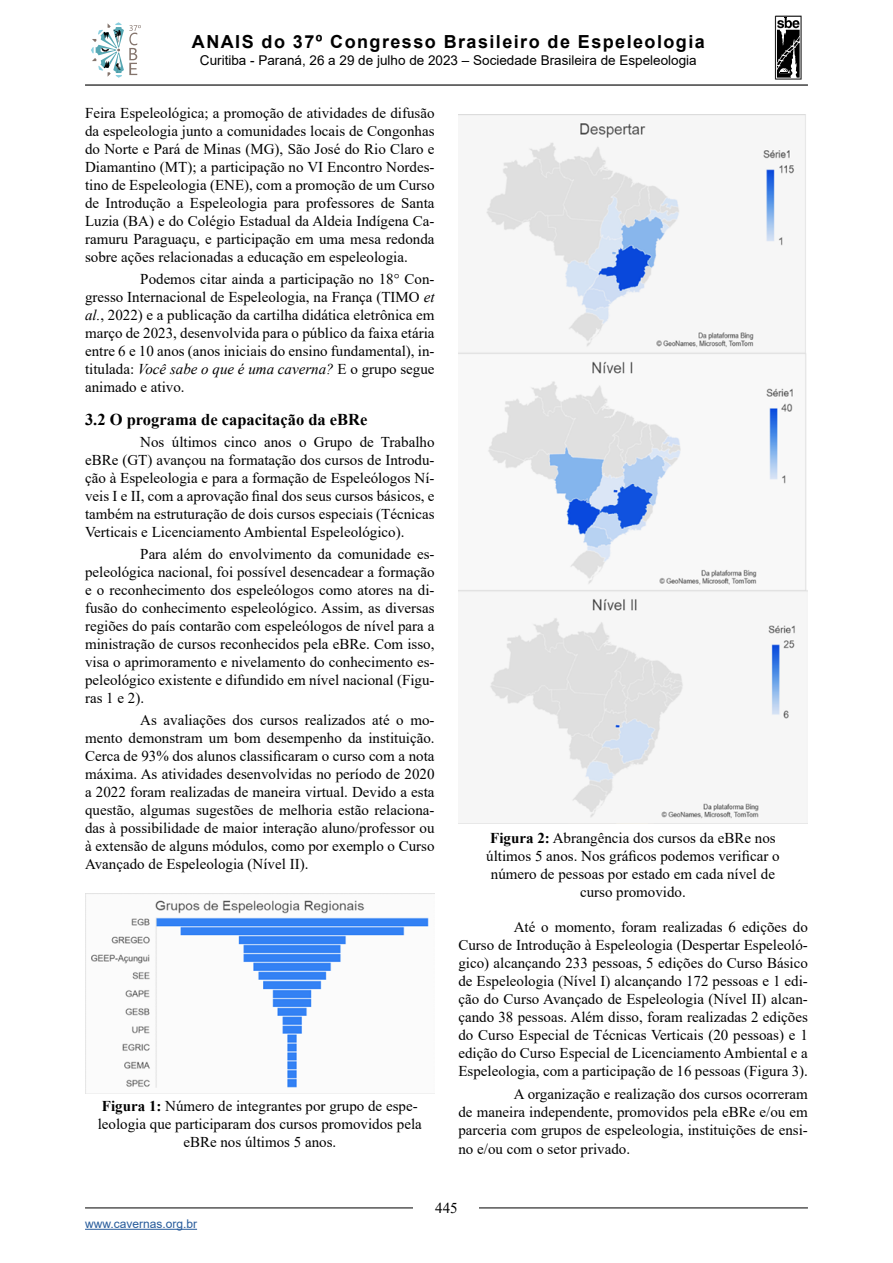
<style>
.page{position:relative;width:893px;height:1263px;background:#fff}
.page>*{position:absolute;margin:0;border:0;box-sizing:border-box;transform-origin:0 0}
.t1{font:700 18px "Arial";letter-spacing:.08em;color:#000}
.t2{font:700 16.5px "Times New Roman";color:#000}
.t3{font:15px/18px "Times New Roman";color:#000;text-align:justify}
.t4{font:13.5px "Arial";color:#000}
.t5{font:12px "Arial";color:#275b9b}
.s1{font-style:italic}
.s2{font-weight:700}
</style>
<div class="page">
<svg style="left:91px;top:22px;width:50px;height:56px"></svg>
<svg style="left:775px;top:16px;width:26px;height:64px"></svg>
<hr style="left:85px;top:1229px;width:112px;height:1px;background:#275b9b">
<hr style="left:85px;top:84px;width:723px;height:2px;background:#000">
<hr style="left:85px;top:1207px;width:723px;height:1px;background:#000">
<div style="left:414px;top:1195px;width:65px;height:24px;background:#fff"></div>
<img style="left:85px;top:893px;width:350px;height:200px">
<img style="left:458px;top:115px;width:349px;height:709px">
<p class="t1" style="left:192px;top:29px;width:514px">ANAIS do 37º Congresso Brasileiro de Espeleologia</p>
<p class="t4" style="left:200px;top:51px;width:498px">Curitiba - Paraná, 26 a 29 de julho de 2023 – Sociedade Brasileira de Espeleologia</p>
<p class="t3" style="left:85px;top:103px;width:351px">Feira Espeleológica; a promoção de atividades de difusão da espeleologia junto a comunidades locais de Congonhas do Norte e Pará de Minas (MG), São José do Rio Claro e Diamantino (MT); a participação no VI Encontro Nordes&shy;tino de Espeleologia (ENE), com a promoção de um Curso de Introdução a Espeleologia para professores de Santa Luzia (BA) e do Colégio Estadual da Aldeia Indígena Ca&shy;ramuru Paraguaçu, e participação em uma mesa redonda sobre ações relacionadas a educação em espeleologia.</p>
<p class="t3" style="left:85px;top:270px;width:351px;text-indent:55px">Podemos citar ainda a participação no 18° Con&shy;gresso Internacional de Espeleologia, na França (TIMO <span class="s1">et al.</span>, 2022) e a publicação da cartilha didática eletrônica em março de 2023, desenvolvida para o público da faixa etária entre 6 e 10 anos (anos iniciais do ensino fundamental), in&shy;titulada: <span class="s1">Você sabe o que é uma caverna?</span> E o grupo segue animado e ativo.</p>
<p class="t2" style="left:85px;top:407px;width:284px">3.2 O programa de capacitação da eBRe</p>
<p class="t3" style="left:85px;top:432px;width:351px;text-indent:55px">Nos últimos cinco anos o Grupo de Trabalho eBRe (GT) avançou na formatação dos cursos de Introdu&shy;ção à Espeleologia e para a formação de Espeleólogos Ní&shy;veis I e II, com a aprovação final dos seus cursos básicos, e também na estruturação de dois cursos especiais (Técnicas Verticais e Licenciamento Ambiental Espeleológico).</p>
<p class="t3" style="left:85px;top:545px;width:351px;text-indent:55px">Para além do envolvimento da comunidade es&shy;peleológica nacional, foi possível desencadear a formação e o reconhecimento dos espeleólogos como atores na di&shy;fusão do conhecimento espeleológico. Assim, as diversas regiões do país contarão com espeleólogos de nível para a ministração de cursos reconhecidos pela eBRe. Com isso, visa o aprimoramento e nivelamento do conhecimento es&shy;peleológico existente e difundido em nível nacional (Figu&shy;ras 1 e 2).</p>
<p class="t3" style="left:85px;top:711px;width:351px;text-indent:55px">As avaliações dos cursos realizados até o mo&shy;mento demonstram um bom desempenho da instituição.<br>Cerca de 93% dos alunos classificaram o curso com a nota máxima. As atividades desenvolvidas no período de 2020 a 2022 foram realizadas de maneira virtual. Devido a esta questão, algumas sugestões de melhoria estão relaciona&shy;das à possibilidade de maior interação aluno/professor ou à extensão de alguns módulos, como por exemplo o Curso Avançado de Espeleologia (Nível II).</p>
<p class="t3" style="left:98px;top:1096px;width:326px;text-align:center"><span class="s2">Figura 1:</span> Número de integrantes por grupo de espe&shy;leologia que participaram dos cursos promovidos pela eBRe nos últimos 5 anos.</p>
<p class="t3" style="left:486px;top:828px;width:295px;text-align:center"><span class="s2">Figura 2:</span> Abrangência dos cursos da eBRe nos últimos 5 anos. Nos gráficos podemos verificar o número de pessoas por estado em cada nível de curso promovido.</p>
<p class="t3" style="left:458px;top:918px;width:351px;text-indent:55px">Até o momento, foram realizadas 6 edições do Curso de Introdução à Espeleologia (Despertar Espeleoló&shy;gico) alcançando 233 pessoas, 5 edições do Curso Básico de Espeleologia (Nível I) alcançando 172 pessoas e 1 edi&shy;ção do Curso Avançado de Espeleologia (Nível II) alcan&shy;çando 38 pessoas. Além disso, foram realizadas 2 edições do Curso Especial de Técnicas Verticais (20 pessoas) e 1 edição do Curso Especial de Licenciamento Ambiental e a Espeleologia, com a participação de 16 pessoas (Figura 3).</p>
<p class="t3" style="left:458px;top:1084px;width:351px;text-indent:55px">A organização e realização dos cursos ocorreram de maneira independente, promovidos pela eBRe e/ou em parceria com grupos de espeleologia, instituições de ensi-</p>
<p class="t3" style="left:458px;top:1140px;width:173px">no e/ou com o setor privado.</p>
<p class="t5" style="left:85px;top:1215px;width:114px">www.cavernas.org.br</p>
<p class="t3" style="left:435px;top:1198px;width:24px">445</p>
</div>
